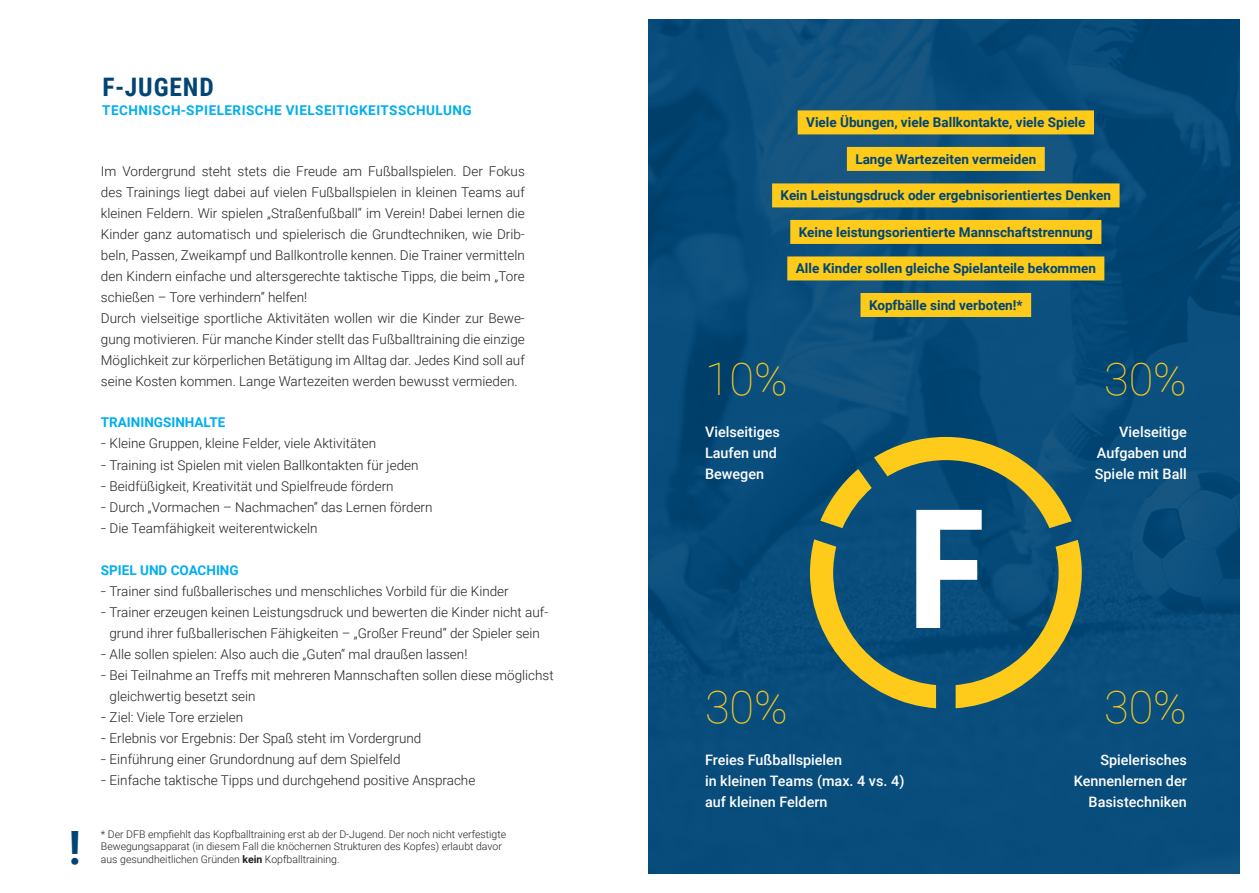
<style>
.page{position:relative;width:1259px;height:893px;background:#fff}
.page>*{position:absolute;margin:0;border:0;box-sizing:border-box;transform-origin:0 0}
.t1{font:700 166.05px "Roboto Condensed";color:#fff}
.t2{font:700 45.9px "Roboto Condensed";color:#004574}
.t3{font:100 45px "Roboto";color:#fecb1b}
.t4{font:700 25.5px "Roboto Condensed";letter-spacing:.035em;color:#004574}
.t5{font:500 14.4px/21px "Roboto";color:#fff}
.t6{font:300 13.5px/21px "Roboto";color:#231f20;text-align:center;scale:1.4 1}
.t7{font:300 13.5px/21px "Roboto";color:#231f20}
.t8{font:700 13.5px "Roboto";color:#004574}
.t9{font:700 13.5px "Roboto";letter-spacing:.035em;color:#00aeef}
.t10{font:700 13.5px "Roboto";color:#00aeef}
.t11{font:300 10.5px/12.6px "Roboto";color:#231f20}
.s1{font-weight:700}
</style>
<div class="page">
<img style="left:648px;top:19px;width:591px;height:855px">
<div style="left:797px;top:110px;width:297px;height:24px;background:#fecb1b"></div>
<div style="left:847px;top:147px;width:197px;height:24px;background:#fecb1b"></div>
<div style="left:772px;top:183px;width:347px;height:24px;background:#fecb1b"></div>
<div style="left:790px;top:220px;width:311px;height:24px;background:#fecb1b"></div>
<div style="left:787px;top:256px;width:317px;height:24px;background:#fecb1b"></div>
<div style="left:860px;top:293px;width:171px;height:24px;background:#fecb1b"></div>
<svg style="left:810px;top:437px;width:271px;height:271px;background:#3e6865"></svg>
<h2 class="t2" style="left:69px;top:815px;width:13px">!</h2>
<h3 class="t4" style="left:102px;top:69px;width:113px">F-JUGEND</h3>
<p class="t9" style="left:102px;top:101px;width:371px">TECHNISCH-SPIELERISCHE VIELSEITIGKEITSSCHULUNG</p>
<p class="t7" style="left:101px;top:160px;width:425px">Im Vordergrund steht stets die Freude am Fußballspielen. Der Fokus des Trainings liegt dabei auf vielen Fußballspielen in kleinen Teams auf kleinen Feldern. Wir spielen „Straßenfußball“ im Verein! Dabei lernen die Kinder ganz automatisch und spielerisch die Grundtechniken, wie Drib&shy;beln, Passen, Zweikampf und Ballkontrolle kennen. Die Trainer vermitteln den Kindern einfache und altersgerechte taktische Tipps, die beim „Tore schießen – Tore verhindern” helfen!<br>Durch vielseitige sportliche Aktivitäten wollen wir die Kinder zur Bewe&shy;gung motivieren. Für manche Kinder stellt das Fußballtraining die einzige Möglichkeit zur körperlichen Betätigung im Alltag dar. Jedes Kind soll auf seine Kosten kommen. Lange Wartezeiten werden bewusst vermieden.</p>
<p class="t10" style="left:101px;top:413px;width:126px">TRAININGSINHALTE</p>
<p class="t6" style="left:101px;top:433px;width:198px">- Kleine Gruppen, kleine Felder, viele Aktivitäten</p>
<p class="t6" style="left:101px;top:454px;width:228px">- Training ist Spielen mit vielen Ballkontakten für jeden</p>
<p class="t6" style="left:101px;top:475px;width:211px">- Beidfüßigkeit, Kreativität und Spielfreude fördern</p>
<p class="t6" style="left:101px;top:496px;width:238px">- Durch „Vormachen – Nachmachen” das Lernen fördern</p>
<p class="t6" style="left:101px;top:517px;width:156px">- Die Teamfähigkeit weiterentwickeln</p>
<p class="t10" style="left:101px;top:560px;width:139px">SPIEL UND COACHING</p>
<p class="t6" style="left:101px;top:580px;width:293px">- Trainer sind fußballerisches und menschliches Vorbild für die Kinder</p>
<p class="t6" style="left:101px;top:601px;width:321px">- Trainer erzeugen keinen Leistungsdruck und bewerten die Kinder nicht auf&shy;grund ihrer fußballerischen Fähigkeiten – „Großer Freund“ der Spieler sein</p>
<p class="t6" style="left:101px;top:643px;width:263px">- Alle sollen spielen: Also auch die „Guten“ mal draußen lassen!</p>
<p class="t6" style="left:110px;top:664px;width:319px;text-align:left;text-indent:-9px">- Bei Teilnahme an Treffs mit mehreren Mannschaften sollen diese möglichst gleichwertig besetzt sein</p>
<p class="t6" style="left:101px;top:706px;width:103px">- Ziel: Viele Tore erzielen</p>
<p class="t6" style="left:101px;top:727px;width:230px">- Erlebnis vor Ergebnis: Der Spaß steht im Vordergrund</p>
<p class="t6" style="left:101px;top:748px;width:215px">- Einführung einer Grundordnung auf dem Spielfeld</p>
<p class="t6" style="left:101px;top:769px;width:269px">- Einfache taktische Tipps und durchgehend positive Ansprache</p>
<p class="t11" style="left:101px;top:827px;width:407px">* Der DFB empfiehlt das Kopfballtraining erst ab der D-Jugend. Der noch nicht verfestigte<br>Bewegungsapparat (in diesem Fall die knöchernen Strukturen des Kopfes) erlaubt davor</p>
<p class="t11" style="left:101px;top:852px;width:240px">aus gesundheitlichen Gründen <span class="s1">kein</span> Kopfballtraining.</p>
<p class="t8" style="left:806px;top:113px;width:281px">Viele Übungen, viele Ballkontakte, viele Spiele</p>
<p class="t8" style="left:855px;top:150px;width:182px">Lange Wartezeiten vermeiden</p>
<p class="t8" style="left:780px;top:186px;width:332px">Kein Leistungsdruck oder ergebnisorientiertes Denken</p>
<p class="t8" style="left:799px;top:223px;width:296px">Keine leistungsorientierte Mannschaftstrennung</p>
<p class="t8" style="left:796px;top:259px;width:302px">Alle Kinder sollen gleiche Spielanteile bekommen</p>
<p class="t8" style="left:869px;top:296px;width:155px">Kopfbälle sind verboten!*</p>
<h3 class="t3" style="left:705px;top:348px;width:84px">10%</h3>
<p class="t5" style="left:705px;top:421px;width:77px">Vielseitiges<br>Laufen und<br>Bewegen</p>
<h1 class="t1" style="left:907px;top:453px;width:81px">F</h1>
<h3 class="t3" style="left:705px;top:676px;width:84px">30%</h3>
<p class="t5" style="left:705px;top:749px;width:201px">Freies Fußballspielen<br>in kleinen Teams (max. 4 vs. 4) auf kleinen Feldern</p>
<h3 class="t3" style="left:1104px;top:348px;width:84px">30%</h3>
<p class="t5" style="left:1094px;top:421px;width:94px;text-align:justify;text-indent:24px">Vielseitige Aufgaben und Spiele mit Ball</p>
<h3 class="t3" style="left:1104px;top:676px;width:84px">30%</h3>
<p class="t5" style="left:1073px;top:749px;width:115px;text-align:right">Spielerisches<br>Kennenlernen der<br>Basistechniken</p>
</div>
